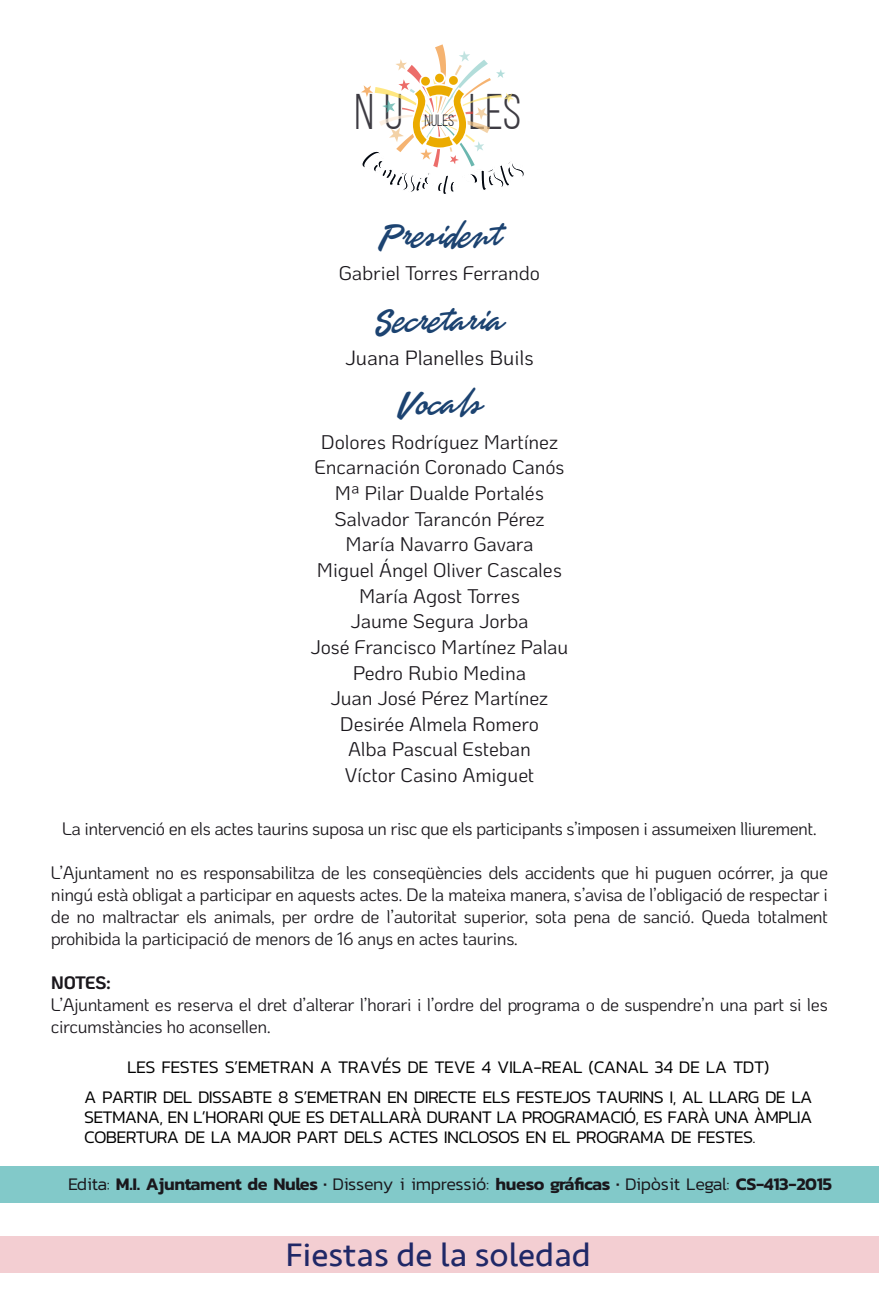
<style>
.page{position:relative;width:879px;height:1304px;background:#fff}
.page>*{position:absolute;margin:0;border:0;box-sizing:border-box;transform-origin:0 0}
.t1{font:50px "Bebas Neue";color:#3d3b42}
.t2{font:37.6px "Finition PERSONALUSEONLY";color:#1c4371}
.t3{font:33.4px "Seravek";color:#202867;scale:1.05 1}
.t4{font:20.6px "Ko Ho";color:#1a171c}
.t5{font:19.8px/25.6px "Ko Ho";letter-spacing:-.005em;color:#1a171c;text-align:center}
.t6{font:18px/22px "Ko Ho";letter-spacing:-.03em;color:#1a171c;text-align:justify}
.t7{font:300 18px/30px "Kanit";letter-spacing:-.04em;color:#000;text-align:center}
.t8{font:600 18px "Kanit";letter-spacing:-.02em;color:#1a171c}
.t9{font:700 18px "Ko Ho";letter-spacing:-.03em;color:#1a171c}
.t10{font:16.2px "Bebas Neue";color:#1b1a22}
.s1{font-weight:300}
</style>
<div class="page">
<div style="left:0;top:1236px;width:879px;height:36px;background:#f3ced2"></div>
<div style="left:0;top:1166px;width:879px;height:36px;background:#82c9c9"></div>
<svg style="left:361px;top:44px;width:163px;height:150px"></svg>
<h1 class="t1" style="left:355px;top:85px;width:50px">NU</h1>
<p class="t10" style="left:425px;top:112px;width:31px">NUles</p>
<h1 class="t1" style="left:469px;top:85px;width:54px">LES</h1>
<h2 class="t2" style="left:378px;top:206px;width:125px">President</h2>
<p class="t5" style="left:339px;top:261px;width:202px">Gabriel Torres Ferrando</p>
<h2 class="t2" style="left:375px;top:291px;width:131px">Secretaria</h2>
<p class="t4" style="left:345px;top:342px;width:190px">Juana Planelles Buils</p>
<h2 class="t2" style="left:397px;top:375px;width:87px">Vocals</h2>
<p class="t5" style="left:311px;top:429px;width:259px">Dolores Rodríguez Martínez<br>Encarnación Coronado Canós<br>Mª Pilar Dualde Portalés<br>Salvador Tarancón Pérez<br>María Navarro Gavara<br>Miguel Ángel Oliver Cascales<br>María Agost Torres<br>Jaume Segura Jorba<br>José Francisco Martínez Palau<br>Pedro Rubio Medina<br>Juan José Pérez Martínez<br>Desirée Almela Romero<br>Alba Pascual Esteban<br>Víctor Casino Amiguet</p>
<p class="t6" style="left:62px;top:817px;width:756px">La intervenció en els actes taurins suposa un risc que els participants s’imposen i assumeixen lliurement.</p>
<p class="t6" style="left:51px;top:861px;width:778px">L’Ajuntament no es responsabilitza de les conseqüències dels accidents que hi puguen ocórrer, ja que ningú està obligat a participar en aquests actes. De la mateixa manera, s’avisa de l’obligació de respectar i de no maltractar els animals, per ordre de l’autoritat superior, sota pena de sanció. Queda totalment prohibida la participació de menors de 16 anys en actes taurins.</p>
<p class="t9" style="left:51px;top:967px;width:61px">NOTES:</p>
<p class="t6" style="left:51px;top:993px;width:778px">L’Ajuntament es reserva el dret d’alterar l’horari i l’ordre del programa o de suspendre’n una part si les circumstàncies ho aconsellen.</p>
<p class="t7" style="left:84px;top:1051px;width:730px">LES FESTES S’EMETRAN A TRAVÉS DE TEVE 4 VILA-REAL (CANAL 34 DE LA TDT)<br>A PARTIR DEL DISSABTE 8 S’EMETRAN EN DIRECTE ELS FESTEJOS TAURINS I, AL LLARG DE LA</p>
<p class="t7" style="left:84px;top:1106px;width:730px;line-height:20px;text-align:left">SETMANA, EN L’HORARI QUE ES DETALLARÀ DURANT LA PROGRAMACIÓ, ES FARÀ UNA ÀMPLIA<br>COBERTURA DE LA MAJOR PART DELS ACTES INCLOSOS EN EL PROGRAMA DE FESTES.</p>
<p class="t8" style="left:68px;top:1170px;width:765px"><span class="s1">Edita:</span> M.I. Ajuntament de Nules · <span class="s1">Disseny i impressió:</span> hueso gráficas · <span class="s1">Dipòsit Legal:</span> CS-413-2015</p>
<h3 class="t3" style="left:286px;top:1229px;width:292px">Fiestas de la soledad</h3>
</div>
